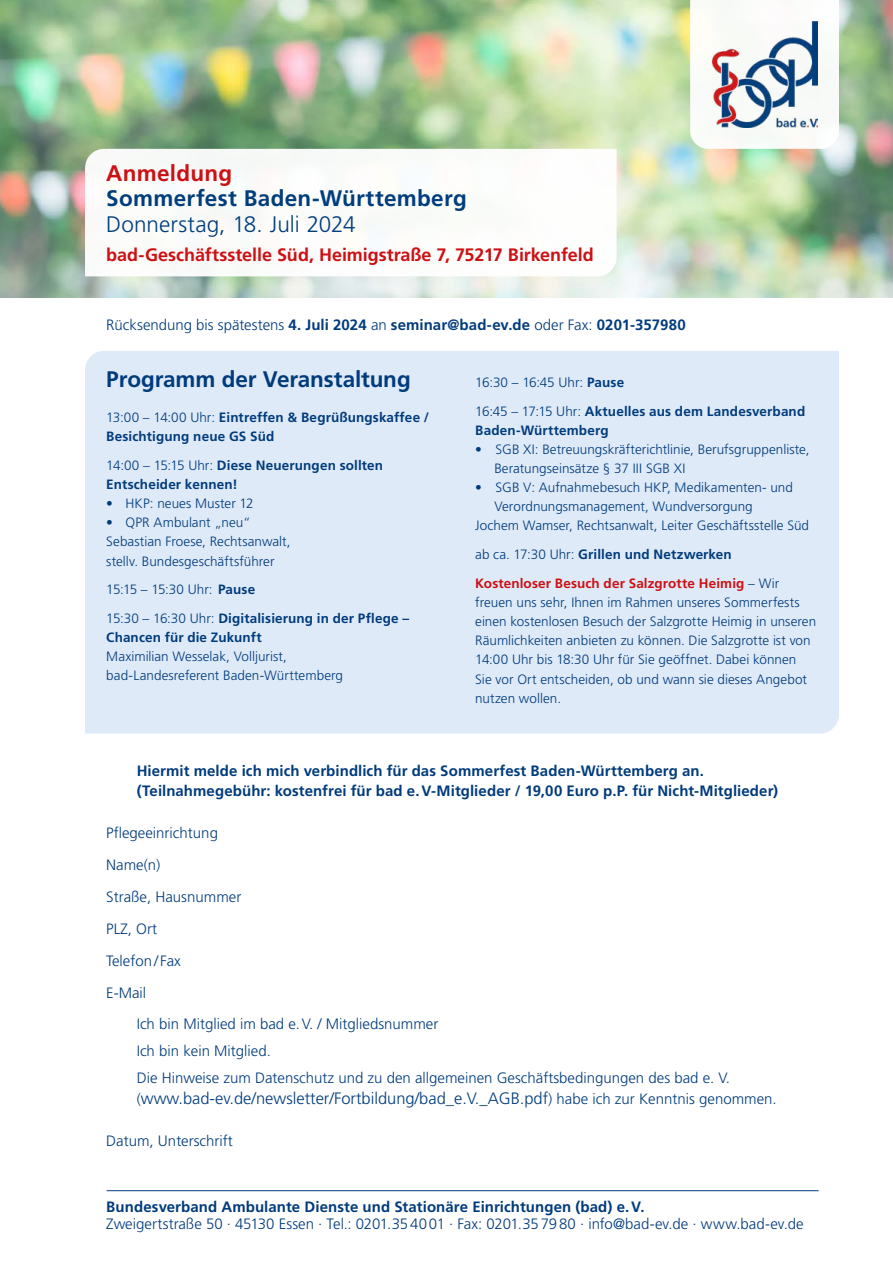
<style>
.page{position:relative;width:893px;height:1263px;background:#fff}
.page>*{position:absolute;margin:0;border:0;box-sizing:border-box;transform-origin:0 0}
.t1{font:700 22.5px "Frutiger LT Pro";letter-spacing:.015em;color:#003d7c}
.t2{font:700 22.5px "Frutiger LT Pro";letter-spacing:-.005em;color:#003b7c}
.t3{font:300 22.5px "Frutiger LT Pro";letter-spacing:.005em;color:#003d7c}
.t4{font:700 22.5px "Frutiger LT Pro";letter-spacing:.015em;color:#cd1013}
.t5{font:700 18px "Frutiger LT Pro";color:#cd1013}
.t6{font:300 16.5px "Frutiger LT Pro";color:#003b7c}
.t7{font:700 15px/19.5px "Frutiger LT Pro";letter-spacing:.005em;color:#003b7c}
.t8{font:300 15px/32px "Frutiger LT Pro";color:#003c7c}
.t9{font:300 15px "Frutiger LT Pro";color:#003b7c}
.t10{font:300 13.5px/19.2px "Frutiger LT Pro";letter-spacing:.005em;color:#003b7c}
.t11{font:700 13.5px/19.2px "Frutiger LT Pro";letter-spacing:.01em;color:#003b7c}
.t12{font:700 13.5px/28.7px "Frutiger LT Pro";letter-spacing:.01em;color:#cd1013}
.s1{font-weight:300}
.s2{font-weight:300;color:#003b7c}
.s3{color:#003b7c}
.s4{font-size:15px;color:#003c7c}
</style>
<div class="page">
<div style="left:85px;top:351px;width:754px;height:382px;background:#deeaf8"></div>
<img style="left:0;top:0;width:893px;height:298px">
<svg style="left:690px;top:0;width:149px;height:149px"></svg>
<img style="left:712px;top:21px;width:105px;height:107px">
<svg style="left:85px;top:149px;width:532px;height:127px"></svg>
<hr style="left:107px;top:1190px;width:712px;height:1px;background:#003b7c">
<h1 class="t4" style="left:106px;top:159px;width:127px">Anmeldung</h1>
<h1 class="t1" style="left:106px;top:185px;width:362px">Sommerfest Baden-Württemberg</h1>
<h1 class="t3" style="left:106px;top:211px;width:251px">Donnerstag, 18. Juli 2024</h1>
<h2 class="t5" style="left:106px;top:244px;width:489px">bad-Geschäftsstelle Süd, Heimigstraße 7, 75217 Birkenfeld</h2>
<p class="t7" style="left:106px;top:315px;width:581px"><span class="s1">Rücksendung bis spätestens</span> 4. Juli 2024 <span class="s1">an</span> seminar@bad-ev.de <span class="s1">oder Fax:</span> 0201-357980</p>
<h1 class="t2" style="left:106px;top:366px;width:306px">Programm der Veranstaltung</h1>
<p class="t11" style="left:106px;top:408px;width:324px"><span class="s1">13:00 – 14:00 Uhr:</span> Eintreffen &amp; Begrüßungskaffee /<br>Besichtigung neue GS Süd</p>
<p class="t11" style="left:106px;top:456px;width:278px"><span class="s1">14:00 – 15:15 Uhr:</span> Diese Neuerungen sollten<br>Entscheider kennen!</p>
<p class="t10" style="left:106px;top:494px;width:149px">• HKP: neues Muster 12</p>
<p class="t10" style="left:106px;top:513px;width:186px">• QPR Ambulant „neu“<br>Sebastian Froese, Rechtsanwalt, stellv. Bundesgeschäftsführer</p>
<p class="t11" style="left:106px;top:575px;width:304px;line-height:28.7px"><span class="s1">15:15 – 15:30 Uhr:</span> Pause<br><span class="s1">15:30 – 16:30 Uhr:</span> Digitalisierung in der Pflege –</p>
<p class="t11" style="left:106px;top:628px;width:157px">Chancen für die Zukunft</p>
<p class="t10" style="left:106px;top:647px;width:238px">Maximilian Wesselak, Volljurist, bad-Landesreferent Baden-Württemberg</p>
<p class="t11" style="left:475px;top:368px;width:332px;line-height:28.7px"><span class="s1">16:30 – 16:45 Uhr:</span> Pause<br><span class="s1">16:45 – 17:15 Uhr:</span> Aktuelles aus dem Landesverband</p>
<p class="t11" style="left:475px;top:420px;width:135px">Baden-Württemberg</p>
<p class="t10" style="left:494px;top:440px;width:317px;text-indent:-19px">• SGB XI: Betreuungskräfterichtlinie, Berufsgruppenliste,<br>Beratungseinsätze § 37 III SGB XI</p>
<p class="t10" style="left:475px;top:478px;width:319px">• SGB V: Aufnahmebesuch HKP, Medikamenten- und</p>
<p class="t10" style="left:494px;top:497px;width:260px">Verordnungsmanagement, Wundversorgung</p>
<p class="t10" style="left:475px;top:516px;width:335px">Jochem Wamser, Rechtsanwalt, Leiter Geschäftsstelle Süd</p>
<p class="t12" style="left:475px;top:540px;width:306px"><span class="s2">ab ca. 17:30 Uhr:</span> <span class="s3">Grillen und Netzwerken<br></span>Kostenloser Besuch der Salzgrotte Heimig <span class="s2">– Wir</span></p>
<p class="t10" style="left:475px;top:593px;width:343px">freuen uns sehr, Ihnen im Rahmen unseres Sommerfests einen kostenlosen Besuch der Salzgrotte Heimig in unseren Räumlichkeiten anbieten zu können. Die Salzgrotte ist von 14:00 Uhr bis 18:30 Uhr für Sie geöffnet. Dabei können Sie vor Ort entscheiden, ob und wann sie dieses Angebot nutzen wollen.</p>
<p class="t7" style="left:137px;top:761px;width:643px">Hiermit melde ich mich verbindlich für das Sommerfest Baden-Württemberg an. (Teilnahmegebühr: kostenfrei für bad e.V-Mitglieder / 19,00 Euro p.P. für Nicht-Mitglieder)</p>
<p class="t8" style="left:106px;top:817px;width:137px">Pflegeeinrichtung<br>Name(n)<br>Straße, Hausnummer<br>PLZ, Ort<br>Telefon/ Fax<br>E-Mail</p>
<p class="t8" style="left:137px;top:1011px;width:595px;line-height:26.5px">Ich bin Mitglied im bad e.V. / Mitgliedsnummer<br>Ich bin kein Mitglied.<br>Die Hinweise zum Datenschutz und zu den allgemeinen Geschäftsbedingungen des bad e. V.</p>
<p class="t6" style="left:137px;top:1088px;width:641px"><span class="s4">(</span>www.bad-ev.de/newsletter/Fortbildung/bad_e.V._AGB.pdf<span class="s4">) habe ich zur Kenntnis genommen.</span></p>
<p class="t8" style="left:106px;top:1125px;width:128px">Datum, Unterschrift</p>
<p class="t7" style="left:106px;top:1197px;width:540px">Bundesverband Ambulante Dienste und Stationäre Einrichtungen (bad) e.V.</p>
<p class="t9" style="left:106px;top:1215px;width:699px">Zweigertstraße 50 · 45130 Essen · Tel.: 0201.354001 · Fax: 0201.357980 · info@bad-ev.de · www.bad-ev.de</p>
</div>
